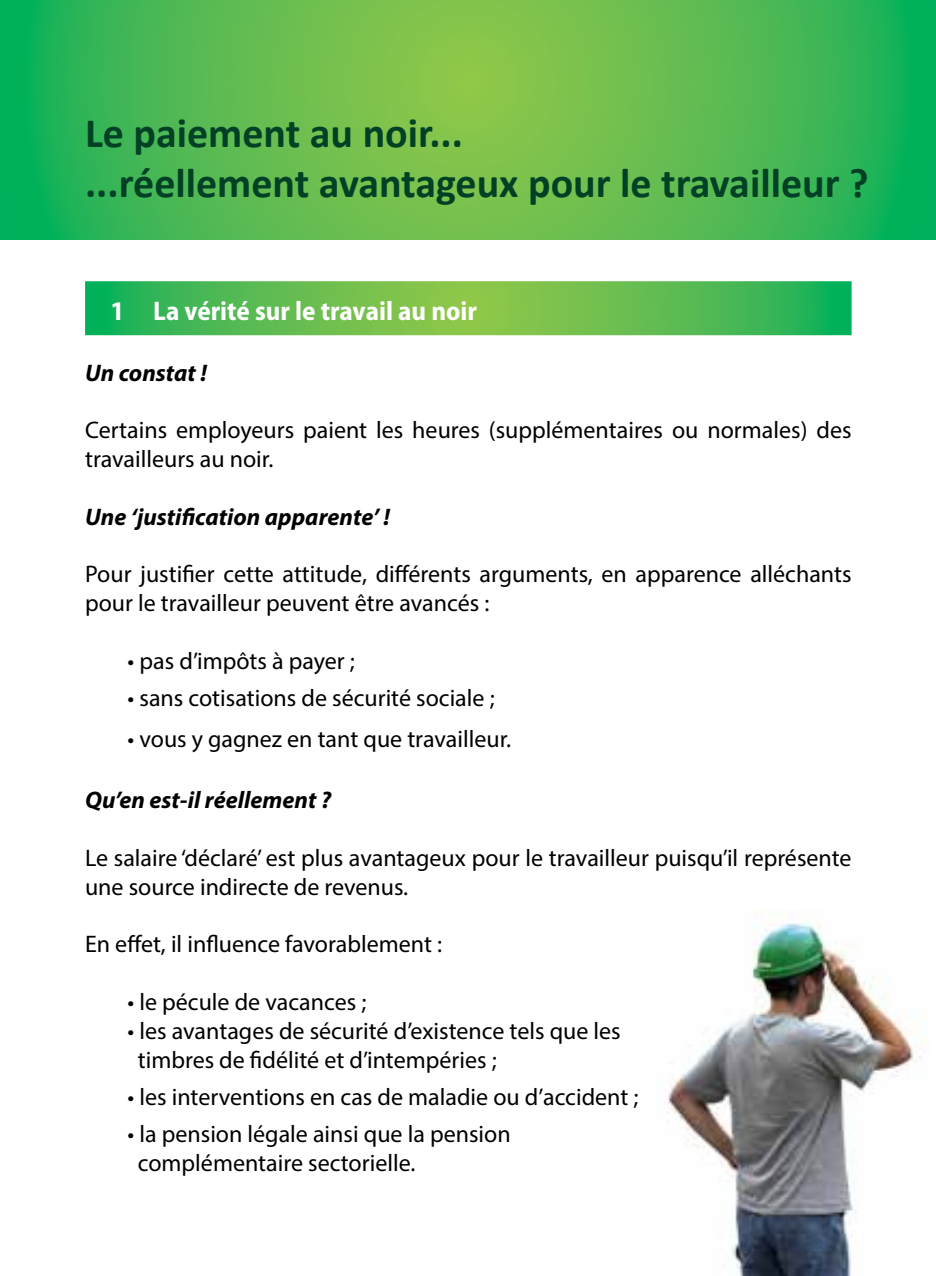
<style>
.page{position:relative;width:936px;height:1276px;background:#fff}
.page>*{position:absolute;margin:0;border:0;box-sizing:border-box;transform-origin:0 0}
.t1{font:700 42px/50.4px "Calibri";color:#004125}
.t2{font:700 semi-condensed 27px "Myriad Pro";color:#fff}
.t3{font:24px/28.8px "Myriad Pro";color:#000}
.t4{font:italic 700 24px "Myriad Pro";color:#000}
</style>
<div class="page">
<svg style="left:0;top:0;width:935px;height:239px;background:#55ba52"></svg>
<svg style="left:85px;top:281px;width:766px;height:54px;background:#59bc52"></svg>
<img style="left:667px;top:910px;width:258px;height:366px">
<h1 class="t1" style="left:85px;top:107px;width:785px">Le paiement au noir...<br>...réellement avantageux pour le travailleur ?</h1>
<p class="t2" style="left:111px;top:295px;width:368px">1 La vérité sur le travail au noir</p>
<p class="t4" style="left:85px;top:357px;width:123px">Un constat !</p>
<p class="t3" style="left:85px;top:415px;width:768px">Certains employeurs paient les heures (supplémentaires ou normales) des travailleurs au noir.</p>
<p class="t4" style="left:85px;top:501px;width:306px">Une ‘justification apparente’ !</p>
<p class="t3" style="left:85px;top:559px;width:768px">Pour justifier cette attitude, différents arguments, en apparence alléchants pour le travailleur peuvent être avancés :</p>
<p class="t3" style="left:128px;top:646px;width:229px">• pas d’impôts à payer ;</p>
<p class="t3" style="left:128px;top:683px;width:368px">• sans cotisations de sécurité sociale ;</p>
<p class="t3" style="left:128px;top:724px;width:385px">• vous y gagnez en tant que travailleur.</p>
<p class="t4" style="left:85px;top:784px;width:248px">Qu’en est-il réellement ?</p>
<p class="t3" style="left:85px;top:843px;width:768px">Le salaire ‘déclaré’ est plus avantageux pour le travailleur puisqu’il représente une source indirecte de revenus.</p>
<p class="t3" style="left:85px;top:929px;width:358px">En effet, il influence favorablement :</p>
<p class="t3" style="left:128px;top:987px;width:240px">• le pécule de vacances ;</p>
<p class="t3" style="left:138px;top:1016px;width:484px;text-indent:-10px">• les avantages de sécurité d’existence tels que les timbres de fidélité et d’intempéries ;</p>
<p class="t3" style="left:128px;top:1082px;width:512px">• les interventions en cas de maladie ou d’accident ;</p>
<p class="t3" style="left:138px;top:1119px;width:374px;text-indent:-10px">• la pension légale ainsi que la pension complémentaire sectorielle.</p>
</div>
